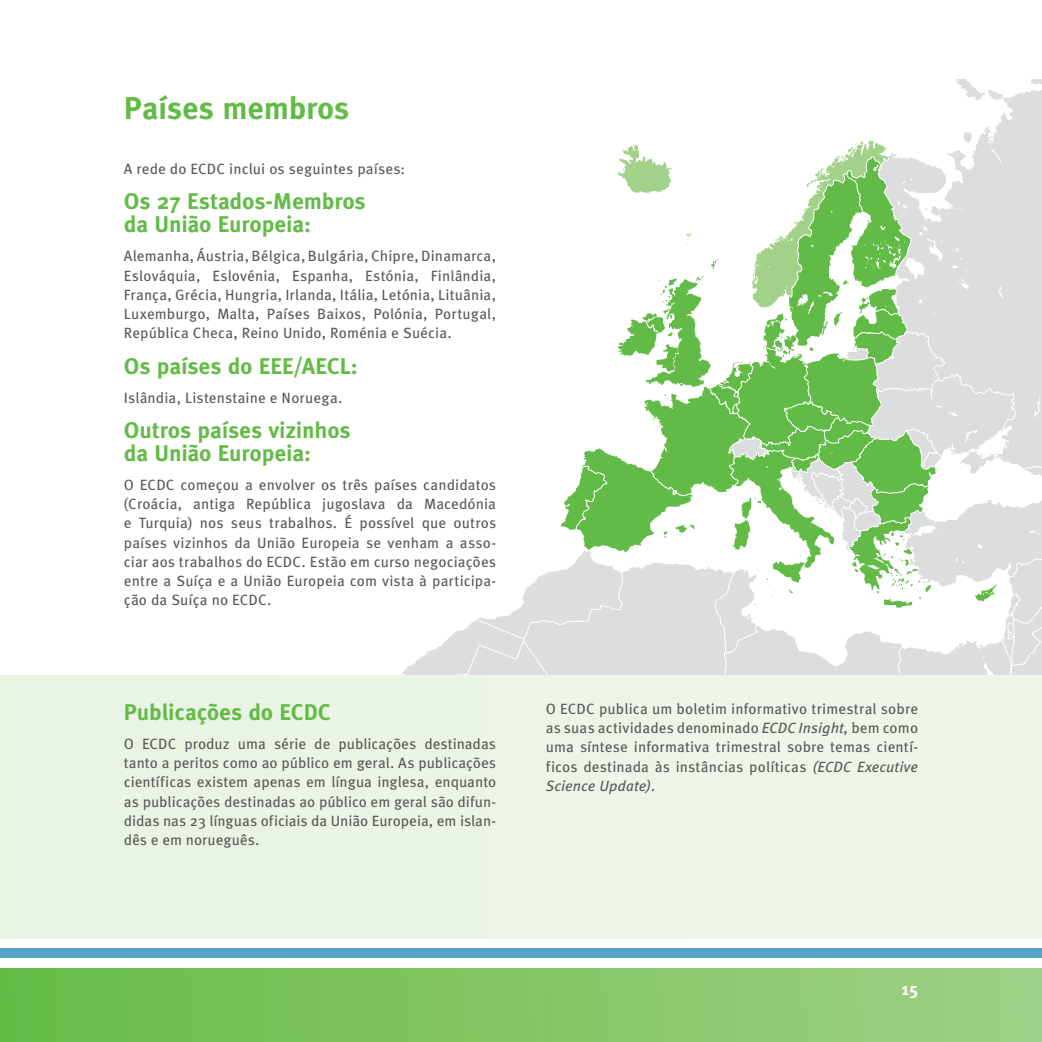
<style>
.page{position:relative;width:1042px;height:1042px;background:#fff}
.page>*{position:absolute;margin:0;border:0;box-sizing:border-box;transform-origin:0 0}
.t1{font:700 31.5px "Meta Pro";letter-spacing:-.01em;color:#62bb46}
.t2{font:700 22.75px/22.8px "Meta Pro";letter-spacing:-.005em;color:#62bb46}
.t3{font:700 17.5px "Meta Pro";color:#fff}
.t4{font:14.88px/19.2px "Meta Pro";letter-spacing:.01em;color:#58595b;text-align:justify}
.s1{font-style:italic}
</style>
<div class="page">
<svg style="left:956px;top:79px;width:85px;height:61px"></svg>
<svg style="left:401px;top:140px;width:641px;height:535px"></svg>
<div style="left:394px;top:461px;width:91px;height:153px;background:#fff"></div>
<div style="left:0;top:675px;width:1041px;height:263px;background:#ecf5e6"></div>
<div style="left:0;top:948px;width:1041px;height:10px;background:#56a5c4"></div>
<svg style="left:0;top:968px;width:1041px;height:74px;background:#82c565"></svg>
<h1 class="t1" style="left:124px;top:96px;width:227px">Países membros</h1>
<p class="t4" style="left:124px;top:161px;width:283px">A rede do ECDC inclui os seguintes países:</p>
<h2 class="t2" style="left:124px;top:193px;width:243px">Os 27 Estados-Membros da União Europeia:</h2>
<p class="t4" style="left:124px;top:248px;width:374px">Alemanha, Áustria, Bélgica, Bulgária, Chipre, Dinamarca, Eslováquia, Eslovénia, Espanha, Estónia, Finlândia, França, Grécia, Hungria, Irlanda, Itália, Letónia, Lituânia, Luxemburgo, Malta, Países Baixos, Polónia, Portugal, República Checa, Reino Unido, Roménia e Suécia.</p>
<h2 class="t2" style="left:124px;top:357px;width:235px">Os países do EEE/AECL:</h2>
<p class="t4" style="left:124px;top:390px;width:220px">Islândia, Listenstaine e Noruega.</p>
<h2 class="t2" style="left:124px;top:421px;width:228px">Outros países vizinhos da União Europeia:</h2>
<p class="t4" style="left:124px;top:477px;width:374px">O ECDC começou a envolver os três países candidatos (Croácia, antiga República jugoslava da Macedónia e Turquia) nos seus trabalhos. É possível que outros países vizinhos da União Europeia se venham a asso&shy;ciar aos trabalhos do ECDC. Estão em curso negociações entre a Suíça e a União Europeia com vista à participa&shy;ção da Suíça no ECDC.</p>
<h2 class="t2" style="left:124px;top:703px;width:209px">Publicações do ECDC</h2>
<p class="t4" style="left:124px;top:736px;width:374px">O ECDC produz uma série de publicações destinadas tanto a peritos como ao público em geral. As publicações científicas existem apenas em língua inglesa, enquanto as publicações destinadas ao público em geral são difun&shy;didas nas 23 línguas oficiais da União Europeia, em islan&shy;dês e em norueguês.</p>
<p class="t4" style="left:545px;top:701px;width:374px">O ECDC publica um boletim informativo trimestral sobre as suas actividades denominado <span class="s1">ECDC Insight,</span> bem como uma síntese informativa trimestral sobre temas cientí&shy;ficos destinada às instâncias políticas <span class="s1">(ECDC Executive Science Update)</span>.</p>
<p class="t3" style="left:901px;top:982px;width:18px">15</p>
</div>
